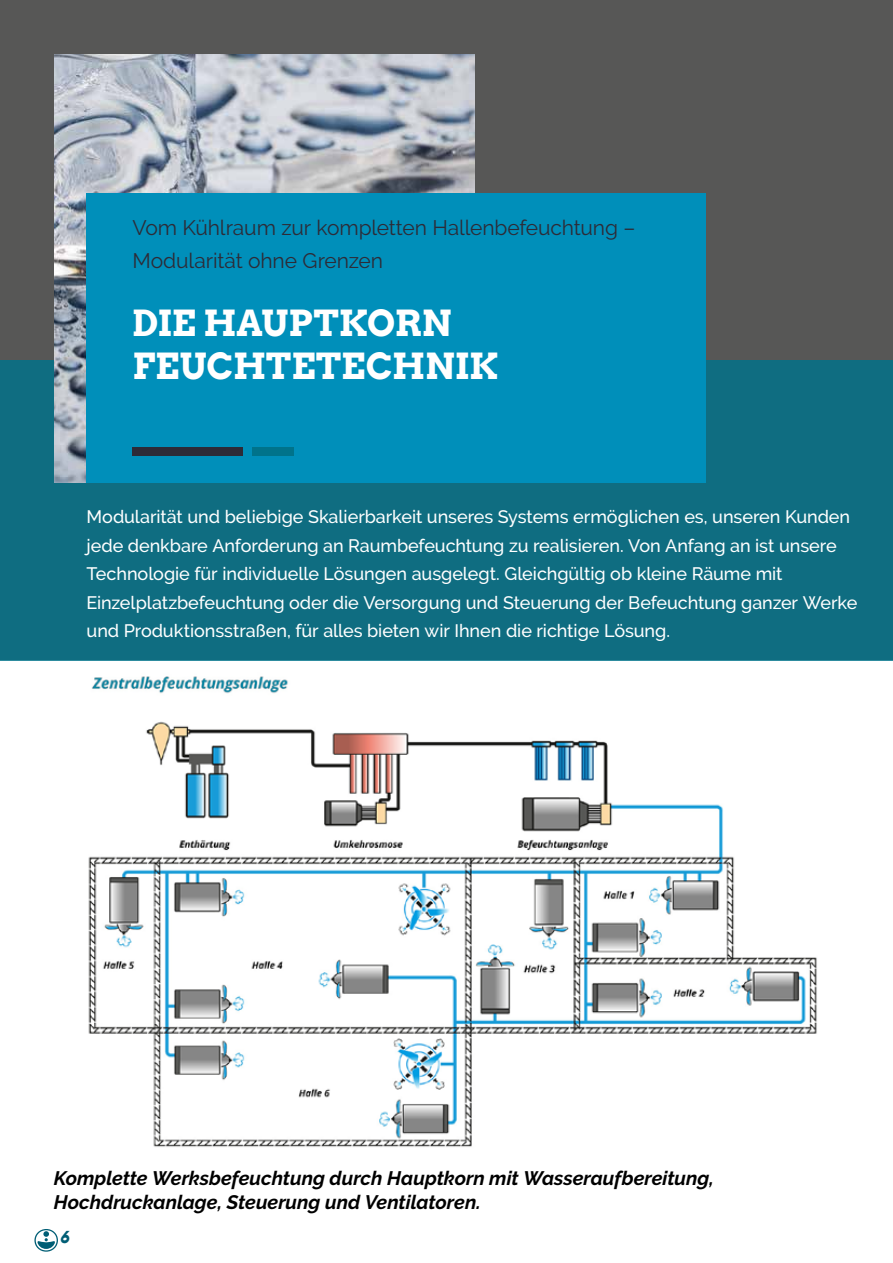
<style>
.page{position:relative;width:893px;height:1263px;background:#575756}
.page>*{position:absolute;margin:0;border:0;box-sizing:border-box;transform-origin:0 0}
.t1{font:700 36px/43.2px "Arvo";color:#fff}
.t2{font:21px/33px "Raleway";letter-spacing:-.005em;color:#2d2b37}
.t3{font:italic 700 19.5px/24px "Raleway";color:#000}
.t4{font:500 18px/28.5px "Raleway";letter-spacing:-.005em;color:#fff}
.t5{font:italic 700 16.5px "Arvo";color:#005e75}
</style>
<div class="page">
<div style="left:0;top:660px;width:893px;height:603px;background:#fff"></div>
<img style="left:88px;top:676px;width:729px;height:471px">
<div style="left:0;top:360px;width:893px;height:300px;background:#0f6d81"></div>
<img style="left:54px;top:54px;width:421px;height:429px">
<div style="left:87px;top:193px;width:619px;height:290px;background:#008fba"></div>
<div style="left:132px;top:447px;width:111px;height:9px;background:#2d2b37"></div>
<div style="left:252px;top:447px;width:41px;height:9px;background:#00738b"></div>
<svg style="left:34px;top:1229px;width:24px;height:23px"></svg>
<p class="t2" style="left:132px;top:211px;width:504px">Vom Kühlraum zur kompletten Hallenbefeuchtung –<br>Modularität ohne Grenzen</p>
<h1 class="t1" style="left:132px;top:301px;width:367px">DIE HAUPTKORN<br>FEUCHTETECHNIK</h1>
<p class="t4" style="left:87px;top:503px;width:772px">Modularität und beliebige Skalierbarkeit unseres Systems ermöglichen es, unseren Kunden jede denkbare Anforderung an Raumbefeuchtung zu realisieren. Von Anfang an ist unsere Technologie für individuelle Lösungen ausgelegt. Gleichgültig ob kleine Räume mit Einzelplatzbefeuchtung oder die Versorgung und Steuerung der Befeuchtung ganzer Werke und Produktionsstraßen, für alles bieten wir Ihnen die richtige Lösung.</p>
<p class="t3" style="left:54px;top:1166px;width:662px">Komplette Werksbefeuchtung durch Hauptkorn mit Wasseraufbereitung,<br>Hochdruckanlage, Steuerung und Ventilatoren.</p>
<p class="t5" style="left:61px;top:1227px;width:11px">6</p>
</div>
